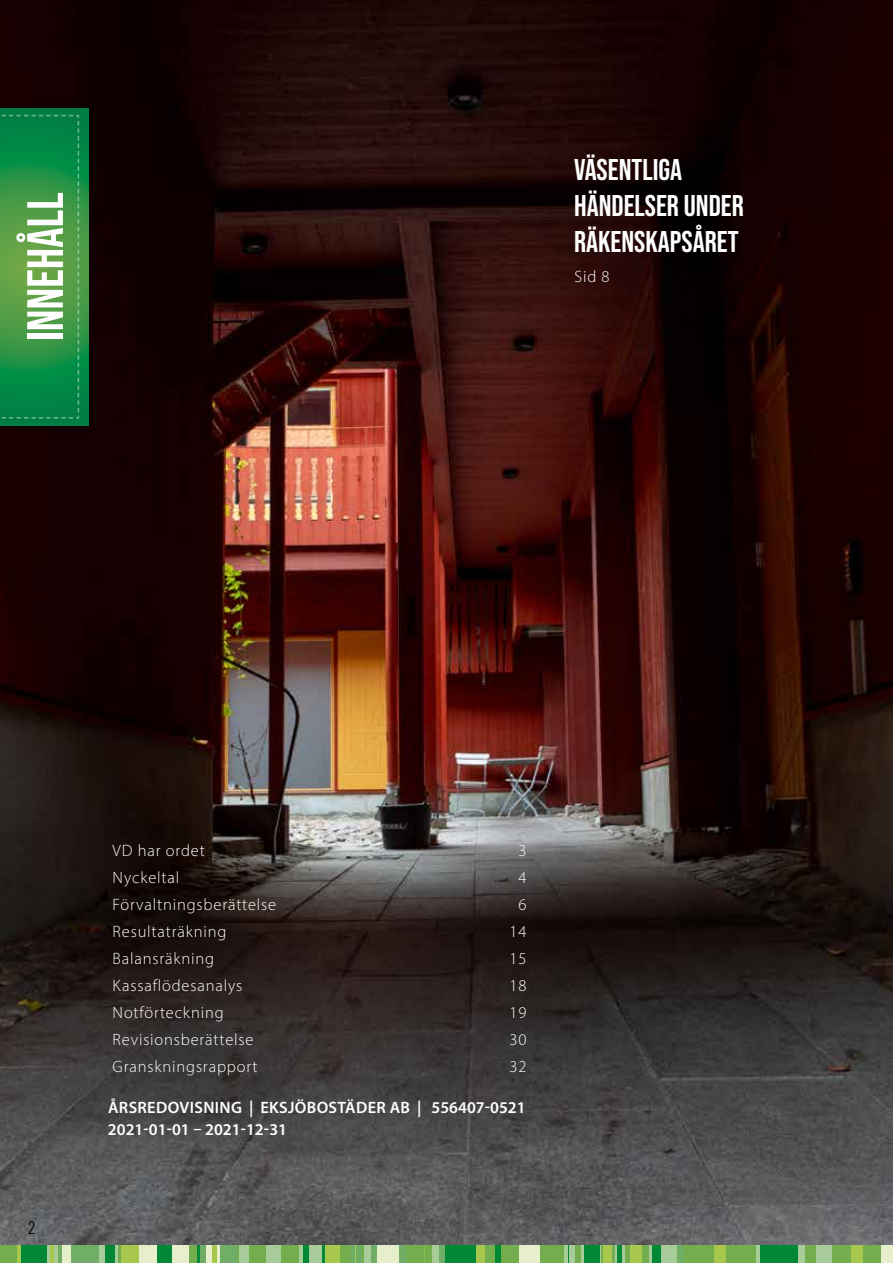
<style>
.page{position:relative;width:893px;height:1263px;background:#fff}
.page>*{position:absolute;margin:0;border:0;box-sizing:border-box;transform-origin:0 0}
.t1{font:51px "Bebas Neue";color:#fff}
.t2{font:30px/36px "Bebas Neue";color:#fff}
.t3{font:300 16.5px "Myriad Pro";letter-spacing:.05em;color:#fff}
.t4{font:600 16.5px/22.5px "Myriad Pro";letter-spacing:.02em;color:#fff}
.t5{font:300 15px "Oswald";color:#000}
</style>
<div class="page">
<div style="left:17px;top:1244px;width:5px;height:19px;background:#a7c84c"></div>
<hr style="left:47px;top:1244px;width:3px;height:19px;background:#a8cb9a">
<hr style="left:54px;top:1244px;width:4px;height:19px;background:#a8cb9a">
<hr style="left:58px;top:1244px;width:4px;height:19px;background:#70ad67">
<div style="left:71px;top:1244px;width:28px;height:19px;background:#70ad67"></div>
<div style="left:105px;top:1244px;width:10px;height:19px;background:#008837"></div>
<hr style="left:118px;top:1244px;width:3px;height:19px;background:#73ad4e">
<div style="left:171px;top:1244px;width:18px;height:19px;background:#e7eecc"></div>
<hr style="left:197px;top:1244px;width:3px;height:19px;background:#008837">
<div style="left:205px;top:1244px;width:8px;height:19px;background:#e7eecc"></div>
<svg style="left:217px;top:1244px;width:4px;height:19px"></svg>
<svg style="left:237px;top:1244px;width:2px;height:19px"></svg>
<div style="left:280px;top:1244px;width:19px;height:19px;background:#73ad4e"></div>
<div style="left:249px;top:1244px;width:17px;height:19px;background:#73ad4e"></div>
<div style="left:302px;top:1244px;width:7px;height:19px;background:#008837"></div>
<hr style="left:322px;top:1244px;width:3px;height:19px;background:#008837">
<div style="left:339px;top:1244px;width:12px;height:19px;background:#73ad4e"></div>
<svg style="left:355px;top:1244px;width:1px;height:19px"></svg>
<svg style="left:362px;top:1244px;width:2px;height:19px"></svg>
<div style="left:370px;top:1244px;width:7px;height:19px;background:#70ad67"></div>
<div style="left:399px;top:1244px;width:7px;height:19px;background:#70ad67"></div>
<hr style="left:564px;top:1244px;width:4px;height:19px;background:#a8cb9a">
<div style="left:568px;top:1244px;width:7px;height:19px;background:#a8cb9a"></div>
<hr style="left:580px;top:1244px;width:3px;height:19px;background:#a8cb9a">
<div style="left:603px;top:1244px;width:9px;height:19px;background:#a7c84c"></div>
<div style="left:476px;top:1244px;width:10px;height:19px;background:#a7c84c"></div>
<div style="left:617px;top:1244px;width:5px;height:19px;background:#008837"></div>
<div style="left:625px;top:1244px;width:5px;height:19px;background:#73ad4e"></div>
<div style="left:642px;top:1244px;width:8px;height:19px;background:#73ad4e"></div>
<div style="left:652px;top:1244px;width:9px;height:19px;background:#008837"></div>
<svg style="left:677px;top:1244px;width:1px;height:19px"></svg>
<div style="left:726px;top:1244px;width:30px;height:19px;background:#73ad4e"></div>
<div style="left:683px;top:1244px;width:31px;height:19px;background:#73ad4e"></div>
<div style="left:760px;top:1244px;width:38px;height:19px;background:#008837"></div>
<svg style="left:863px;top:1244px;width:2px;height:19px"></svg>
<div style="left:805px;top:1244px;width:11px;height:19px;background:#73ad4e"></div>
<div style="left:832px;top:1244px;width:19px;height:19px;background:#73ad4e"></div>
<hr style="left:430px;top:1244px;width:3px;height:19px;background:#73ad4e">
<div style="left:439px;top:1244px;width:7px;height:19px;background:#70ad67"></div>
<div style="left:518px;top:1244px;width:22px;height:19px;background:#e7eecc"></div>
<div style="left:495px;top:1244px;width:6px;height:19px;background:#008837"></div>
<div style="left:0;top:1244px;width:17px;height:19px;background:#73ad4e"></div>
<div style="left:22px;top:1244px;width:25px;height:19px;background:#008837"></div>
<hr style="left:50px;top:1244px;width:4px;height:19px;background:#a7c84c">
<svg style="left:58px;top:1244px;width:1px;height:19px"></svg>
<div style="left:62px;top:1244px;width:9px;height:19px;background:#e7eecc"></div>
<div style="left:99px;top:1244px;width:6px;height:19px;background:#a8cb9a"></div>
<hr style="left:115px;top:1244px;width:3px;height:19px;background:#a8cb9a">
<div style="left:121px;top:1244px;width:18px;height:19px;background:#a7c84c"></div>
<div style="left:139px;top:1244px;width:18px;height:19px;background:#e7eecc"></div>
<div style="left:189px;top:1244px;width:8px;height:19px;background:#73ad4e"></div>
<div style="left:200px;top:1244px;width:5px;height:19px;background:#70ad67"></div>
<hr style="left:213px;top:1244px;width:4px;height:19px;background:#a7c84c">
<div style="left:221px;top:1244px;width:16px;height:19px;background:#70ad67"></div>
<div style="left:239px;top:1244px;width:10px;height:19px;background:#a8cb9a"></div>
<hr style="left:299px;top:1244px;width:3px;height:19px;background:#a8cb9a">
<div style="left:309px;top:1244px;width:13px;height:19px;background:#a8cb9a"></div>
<div style="left:325px;top:1244px;width:14px;height:19px;background:#a7c84c"></div>
<div style="left:266px;top:1244px;width:14px;height:19px;background:#a8cb9a"></div>
<div style="left:157px;top:1244px;width:14px;height:19px;background:#008837"></div>
<hr style="left:351px;top:1244px;width:4px;height:19px;background:#70ad67">
<div style="left:356px;top:1244px;width:6px;height:19px;background:#70ad67"></div>
<div style="left:364px;top:1244px;width:6px;height:19px;background:#a8cb9a"></div>
<div style="left:377px;top:1244px;width:22px;height:19px;background:#e7eecc"></div>
<div style="left:406px;top:1244px;width:18px;height:19px;background:#73ad4e"></div>
<svg style="left:424px;top:1244px;width:6px;height:19px"></svg>
<div style="left:486px;top:1244px;width:9px;height:19px;background:#73ad4e"></div>
<div style="left:446px;top:1244px;width:30px;height:19px;background:#008837"></div>
<div style="left:540px;top:1244px;width:24px;height:19px;background:#73ad4e"></div>
<div style="left:501px;top:1244px;width:17px;height:19px;background:#73ad4e"></div>
<svg style="left:568px;top:1244px;width:1px;height:19px"></svg>
<div style="left:575px;top:1244px;width:5px;height:19px;background:#73ad4e"></div>
<div style="left:583px;top:1244px;width:16px;height:19px;background:#008837"></div>
<svg style="left:599px;top:1244px;width:4px;height:19px"></svg>
<svg style="left:612px;top:1244px;width:5px;height:19px"></svg>
<hr style="left:622px;top:1244px;width:3px;height:19px;background:#a8cb9a">
<div style="left:630px;top:1244px;width:12px;height:19px;background:#a7c84c"></div>
<svg style="left:650px;top:1244px;width:2px;height:19px"></svg>
<div style="left:661px;top:1244px;width:16px;height:19px;background:#a8cb9a"></div>
<div style="left:678px;top:1244px;width:5px;height:19px;background:#70ad67"></div>
<hr style="left:756px;top:1244px;width:4px;height:19px;background:#a8cb9a">
<div style="left:798px;top:1244px;width:7px;height:19px;background:#a8cb9a"></div>
<div style="left:433px;top:1244px;width:6px;height:19px;background:#a8cb9a"></div>
<div style="left:851px;top:1244px;width:12px;height:19px;background:#a7c84c"></div>
<div style="left:714px;top:1244px;width:12px;height:19px;background:#a7c84c"></div>
<div style="left:816px;top:1244px;width:16px;height:19px;background:#a8cb9a"></div>
<div style="left:865px;top:1244px;width:16px;height:19px;background:#73ad4e"></div>
<div style="left:881px;top:1244px;width:12px;height:19px;background:#e7eecc"></div>
<img style="left:0;top:0;width:893px;height:1244px">
<div style="left:0;top:100px;width:97px;height:334px;background:#000;opacity:.52"></div>
<svg style="left:0;top:108px;width:88px;height:318px;background:#178945"></svg>
<svg style="left:0;top:114px;width:80px;height:305px;background:#329547"></svg>
<h1 class="t1" style="left:16px;top:341px;width:150px;rotate:-90deg">INNEHÅLL</h1>
<h2 class="t2" style="left:574px;top:151px;width:171px">VÄSENTLIGA<br>HÄNDELSER UNDER<br>RÄKENSKAPSÅRET</h2>
<p class="t3" style="left:575px;top:267px;width:37px">Sid 8</p>
<p class="t5" style="left:28px;top:1218px;width:8px">2</p>
<p class="t3" style="left:113px;top:841px;width:94px">VD har ordet</p>
<p class="t3" style="left:518px;top:841px;width:10px">3</p>
<p class="t3" style="left:113px;top:868px;width:68px">Nyckeltal</p>
<p class="t3" style="left:518px;top:868px;width:10px">4</p>
<p class="t3" style="left:113px;top:895px;width:165px">Förvaltningsberättelse</p>
<p class="t3" style="left:518px;top:895px;width:10px">6</p>
<p class="t3" style="left:113px;top:922px;width:115px">Resultaträkning</p>
<p class="t3" style="left:510px;top:922px;width:18px">14</p>
<p class="t3" style="left:113px;top:949px;width:103px">Balansräkning</p>
<p class="t3" style="left:510px;top:949px;width:18px">15</p>
<p class="t3" style="left:113px;top:976px;width:131px">Kassaflödesanalys</p>
<p class="t3" style="left:510px;top:976px;width:18px">18</p>
<p class="t3" style="left:113px;top:1003px;width:113px">Notförteckning</p>
<p class="t3" style="left:510px;top:1003px;width:18px">19</p>
<p class="t3" style="left:113px;top:1030px;width:142px">Revisionsberättelse</p>
<p class="t3" style="left:510px;top:1030px;width:18px">30</p>
<p class="t3" style="left:113px;top:1057px;width:147px">Granskningsrapport</p>
<p class="t3" style="left:510px;top:1057px;width:18px">32</p>
<p class="t4" style="left:108px;top:1095px;width:419px">ÅRSREDOVISNING | EKSJÖBOSTÄDER AB | 556407-0521<br>2021-01-01 – 2021-12-31</p>
</div>
